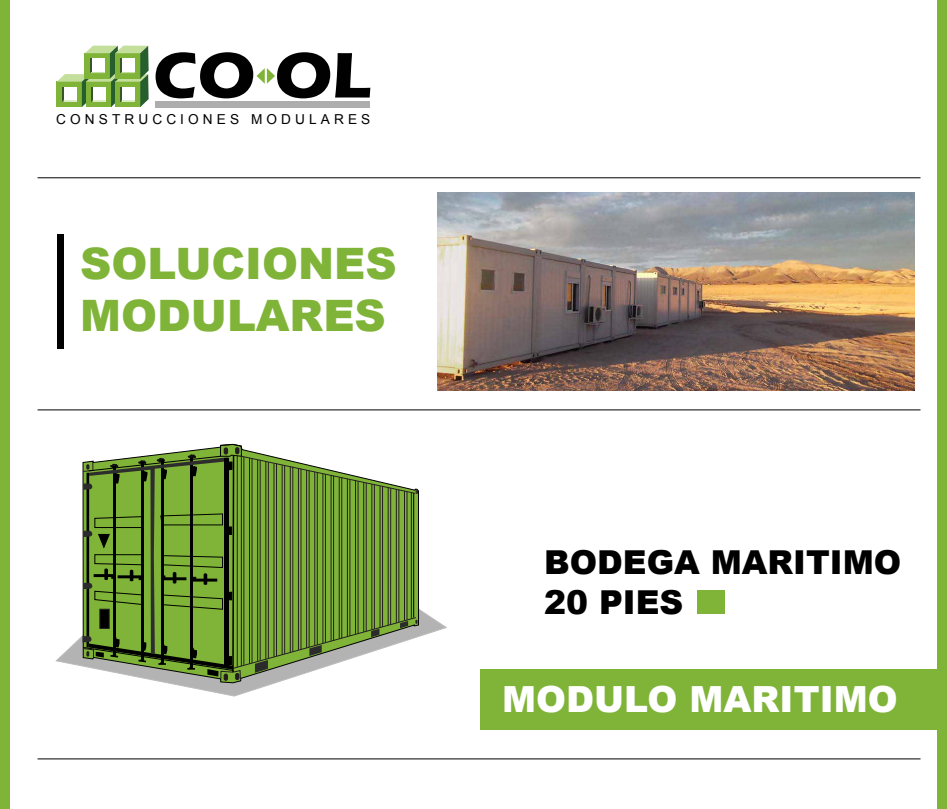
<style>
.page{position:relative;width:947px;height:809px;background:#fff}
.page>*{position:absolute;margin:0;border:0;box-sizing:border-box;transform-origin:0 0}
.t1{font:700 66.65px "Eras ITC";color:#000100}
.t2{font:900 43.3px/52px "Arial";color:#7fb438}
.t3{font:900 36px "Arial";color:#fff}
.t4{font:900 32.95px/39.5px "Arial";color:#000}
.t5{font:13.7px "Arial";letter-spacing:.3em;color:#000100}
</style>
<div class="page">
<div style="left:480px;top:669px;width:458px;height:60px;background:#7fb438"></div>
<svg style="left:57px;top:46px;width:92px;height:61px"></svg>
<svg style="left:256px;top:68px;width:19px;height:16px"></svg>
<div style="left:156px;top:101px;width:214px;height:6px;background:#adadad"></div>
<hr style="left:38px;top:177px;width:882px;height:1px;background:#000">
<hr style="left:38px;top:409px;width:882px;height:1px;background:#000">
<hr style="left:38px;top:758px;width:882px;height:1px;background:#000">
<div style="left:938px;top:0;width:9px;height:809px;background:#7fb438"></div>
<div style="left:0;top:0;width:9px;height:809px;background:#7fb438"></div>
<div style="left:57px;top:234px;width:7px;height:114px;background:#000"></div>
<svg style="left:56px;top:609px;width:391px;height:87px"></svg>
<div style="left:697px;top:590px;width:28px;height:24px;background:#7fb438"></div>
<svg style="left:82px;top:444px;width:336px;height:237px;background:#799a4d"></svg>
<img style="left:437px;top:192px;width:477px;height:198px">
<h1 class="t1" style="left:153px;top:37px;width:219px">CO OL</h1>
<p class="t5" style="left:56px;top:110px;width:315px">CONSTRUCCIONES MODULARES</p>
<h2 class="t2" style="left:80px;top:236px;width:318px">SOLUCIONES<br>MODULARES</h2>
<h3 class="t4" style="left:544px;top:541px;width:359px">BODEGA MARITIMO<br>20 PIES</h3>
<h3 class="t3" style="left:502px;top:673px;width:397px">MODULO MARITIMO</h3>
</div>
